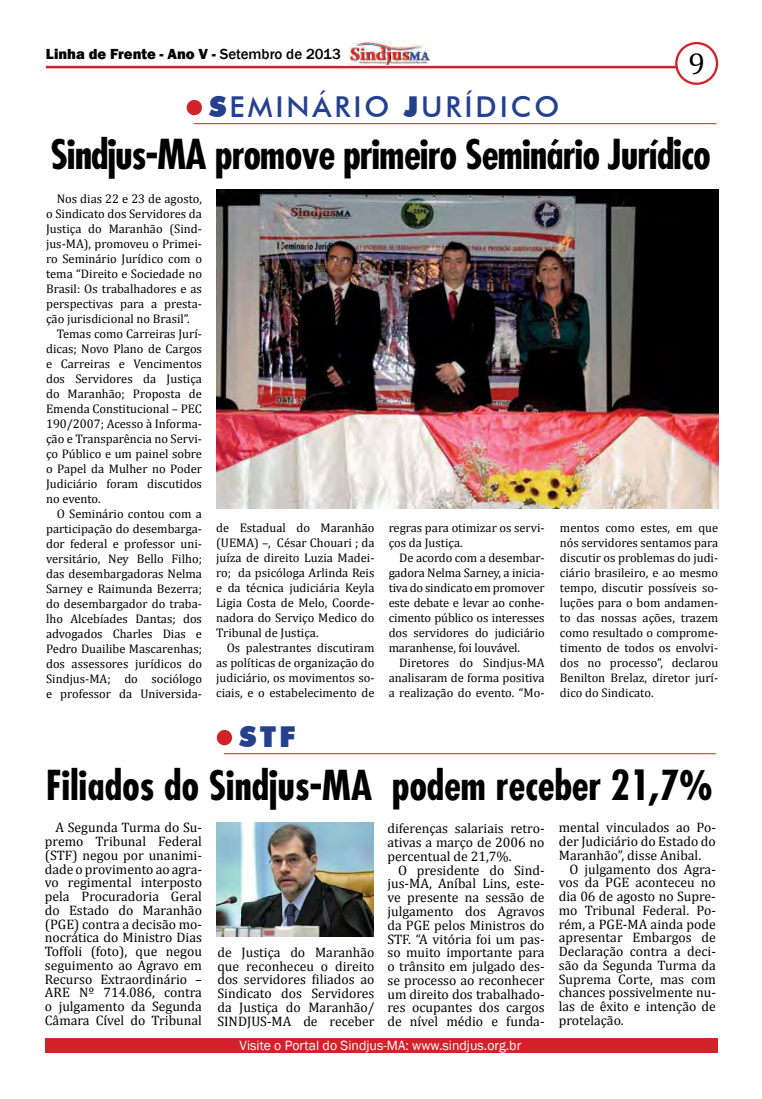
<style>
.page{position:relative;width:762px;height:1099px;background:#fff}
.page>*{position:absolute;margin:0;border:0;box-sizing:border-box;transform-origin:0 0}
.t1{font:700 condensed 40px "Futura";letter-spacing:-.02em;color:#000}
.t2{font:700 condensed 40px "Futura";color:#000}
.t3{font:30px "Cambria";color:#000}
.t4{font:500 28.75px "Futura BT";letter-spacing:.1em;color:#25408f}
.t5{font:900 28.75px "Futura BT";color:#25408f}
.t6{font:800 15px "Franklin Gothic";color:#000}
.t7{font:13.75px/13.8px "Cambria";color:#000;text-align:justify}
.t8{font:13.75px "Franklin Gothic";color:#fff}
.t9{font:12.5px/15px "Cambria";color:#000;text-align:justify}
.s1{font-weight:500}
.s2{font-weight:900}
</style>
<div class="page">
<hr style="left:46px;top:66px;width:632px;height:2px;background:#d2232a">
<div style="left:675px;top:42px;width:43px;height:43px;border:2px solid #d2232a;border-radius:50%"></div>
<img style="left:350px;top:42px;width:79px;height:22px">
<div style="left:45px;top:1038px;width:672px;height:14px;background:#d2232a"></div>
<div style="left:187px;top:100px;width:15px;height:15px;background:#d2232a;border-radius:50%"></div>
<hr style="left:194px;top:123px;width:522px;height:1px;background:#d2232a">
<div style="left:217px;top:730px;width:15px;height:15px;background:#d2232a;border-radius:50%"></div>
<hr style="left:224px;top:753px;width:492px;height:1px;background:#d2232a">
<img style="left:217px;top:822px;width:156px;height:114px">
<img style="left:216px;top:190px;width:502px;height:318px">
<p class="t6" style="left:46px;top:44px;width:296px">Linha de Frente - Ano V - <span class="s1">Setembro de 2013</span></p>
<h2 class="t3" style="left:688px;top:46px;width:18px">9</h2>
<h3 class="t4" style="left:209px;top:90px;width:352px"><span class="s2">S</span>EMINÁRIO <span class="s2">J</span>URÍDICO</h3>
<h1 class="t1" style="left:50px;top:128px;width:661px">Sindjus-MA promove primeiro Seminário Jurídico</h1>
<p class="t9" style="left:57px;top:191px;width:147px">Nos dias 22 e 23 de agosto,</p>
<p class="t9" style="left:46px;top:206px;width:157px">o Sindicato dos Servidores da</p>
<p class="t9" style="left:46px;top:221px;width:157px">Justiça do Maranhão (Sind-</p>
<p class="t9" style="left:46px;top:236px;width:157px">jus-MA), promoveu o Primei-</p>
<p class="t9" style="left:46px;top:251px;width:157px">ro Seminário Jurídico com o</p>
<p class="t9" style="left:46px;top:266px;width:157px">tema “Direito e Sociedade no</p>
<p class="t9" style="left:46px;top:281px;width:157px">Brasil: Os trabalhadores e as</p>
<p class="t9" style="left:46px;top:296px;width:157px">perspectivas para a presta-</p>
<p class="t9" style="left:46px;top:311px;width:145px">ção jurisdicional no Brasil”.</p>
<p class="t9" style="left:57px;top:326px;width:147px">Temas como Carreiras Jurí-</p>
<p class="t9" style="left:46px;top:341px;width:157px">dicas; Novo Plano de Cargos</p>
<p class="t9" style="left:46px;top:356px;width:157px">e Carreiras e Vencimentos</p>
<p class="t9" style="left:46px;top:371px;width:157px">dos Servidores da Justiça</p>
<p class="t9" style="left:46px;top:386px;width:157px">do Maranhão; Proposta de</p>
<p class="t9" style="left:46px;top:401px;width:157px">Emenda Constitucional – PEC</p>
<p class="t9" style="left:46px;top:416px;width:157px">190/2007; Acesso à Informa-</p>
<p class="t9" style="left:46px;top:431px;width:157px">ção e Transparência no Servi-</p>
<p class="t9" style="left:46px;top:446px;width:157px">ço Público e um painel sobre</p>
<p class="t9" style="left:46px;top:461px;width:157px">o Papel da Mulher no Poder</p>
<p class="t9" style="left:46px;top:476px;width:157px">Judiciário foram discutidos</p>
<p class="t9" style="left:46px;top:491px;width:56px">no evento.</p>
<p class="t9" style="left:57px;top:506px;width:147px">O Seminário contou com a</p>
<p class="t9" style="left:46px;top:521px;width:157px">participação do desembarga-</p>
<p class="t9" style="left:46px;top:536px;width:157px">dor federal e professor uni-</p>
<p class="t9" style="left:46px;top:551px;width:157px">versitário, Ney Bello Filho;</p>
<p class="t9" style="left:46px;top:566px;width:157px">das desembargadoras Nelma</p>
<p class="t9" style="left:46px;top:581px;width:157px">Sarney e Raimunda Bezerra;</p>
<p class="t9" style="left:46px;top:596px;width:157px">do desembargador do traba-</p>
<p class="t9" style="left:46px;top:611px;width:157px">lho Alcebíades Dantas; dos</p>
<p class="t9" style="left:46px;top:626px;width:157px">advogados Charles Dias e</p>
<p class="t9" style="left:46px;top:641px;width:157px">Pedro Duailibe Mascarenhas;</p>
<p class="t9" style="left:46px;top:656px;width:157px">dos assessores jurídicos do</p>
<p class="t9" style="left:46px;top:671px;width:157px">Sindjus-MA; do sociólogo</p>
<p class="t9" style="left:46px;top:686px;width:157px">e professor da Universida-</p>
<p class="t9" style="left:216px;top:520px;width:160px">de Estadual do Maranhão (UEMA) –, César Chouari ; da juíza de direito Luzia Madei&shy;ro; da psicóloga Arlinda Reis e da técnica judiciária Keyla Ligia Costa de Melo, Coorde&shy;nadora do Serviço Medico do Tribunal de Justiça.</p>
<p class="t9" style="left:216px;top:640px;width:160px;text-indent:11px">Os palestrantes discutiram as políticas de organização do judiciário, os movimentos so&shy;ciais, e o estabelecimento de</p>
<p class="t9" style="left:389px;top:520px;width:157px">regras para otimizar os servi&shy;ços da Justiça.</p>
<p class="t9" style="left:389px;top:550px;width:157px;text-indent:11px">De acordo com a desembar&shy;gadora Nelma Sarney, a inicia&shy;tiva do sindicato em promover este debate e levar ao conhe&shy;cimento público os interesses dos servidores do judiciário maranhense, foi louvável.</p>
<p class="t9" style="left:389px;top:655px;width:157px;text-indent:11px">Diretores do Sindjus-MA analisaram de forma positiva a realização do evento. “Mo-</p>
<p class="t9" style="left:560px;top:520px;width:160px">mentos como estes, em que nós servidores sentamos para discutir os problemas do judi&shy;ciário brasileiro, e ao mesmo tempo, discutir possíveis so&shy;luções para o bom andamen&shy;to das nossas ações, trazem como resultado o comprome&shy;timento de todos os envolvi&shy;dos no processo”, declarou Benilton Brelaz, diretor jurí&shy;dico do Sindicato.</p>
<h3 class="t5" style="left:239px;top:719px;width:58px">STF</h3>
<h1 class="t2" style="left:46px;top:758px;width:669px">Filiados do Sindjus-MA podem receber 21,7%</h1>
<p class="t7" style="left:45px;top:820px;width:159px;text-indent:11px">A Segunda Turma do Su&shy;premo Tribunal Federal (STF) negou por unanimi&shy;dade o provimento ao agra&shy;vo regimental interposto pela Procuradoria Geral do Estado do Maranhão (PGE) contra a decisão mo&shy;nocrática do Ministro Dias Toffoli (foto), que negou seguimento ao Agravo em Recurso Extraordinário – ARE Nº 714.086, contra o julgamento da Segunda Câmara Cível do Tribunal</p>
<p class="t7" style="left:217px;top:945px;width:159px">de Justiça do Maranhão que reconheceu o direito dos servidores filiados ao Sindicato dos Servidores da Justiça do Maranhão/ SINDJUS-MA de receber</p>
<p class="t7" style="left:387px;top:821px;width:159px">diferenças salariais retro&shy;ativas a março de 2006 no percentual de 21,7%.</p>
<p class="t7" style="left:387px;top:863px;width:159px;text-indent:11px">O presidente do Sind&shy;jus-MA, Aníbal Lins, este&shy;ve presente na sessão de julgamento dos Agravos da PGE pelos Ministros do STF. “A vitória foi um pas&shy;so muito importante para o trânsito em julgado des&shy;se processo ao reconhecer um direito dos trabalhado&shy;res ocupantes dos cargos de nível médio e funda-</p>
<p class="t8" style="left:240px;top:1036px;width:283px">Visite o Portal do Sindjus-MA: www.sindjus.org.br</p>
<p class="t7" style="left:559px;top:820px;width:159px">mental vinculados ao Po&shy;der Judiciário do Estado do Maranhão”, disse Anibal.</p>
<p class="t7" style="left:559px;top:861px;width:159px;text-indent:11px">O julgamento dos Agra&shy;vos da PGE aconteceu no dia 06 de agosto no Supre&shy;mo Tribunal Federal. Po&shy;rém, a PGE-MA ainda pode apresentar Embargos de Declaração contra a deci&shy;são da Segunda Turma da Suprema Corte, mas com chances possivelmente nu&shy;las de êxito e intenção de protelação.</p>
</div>
